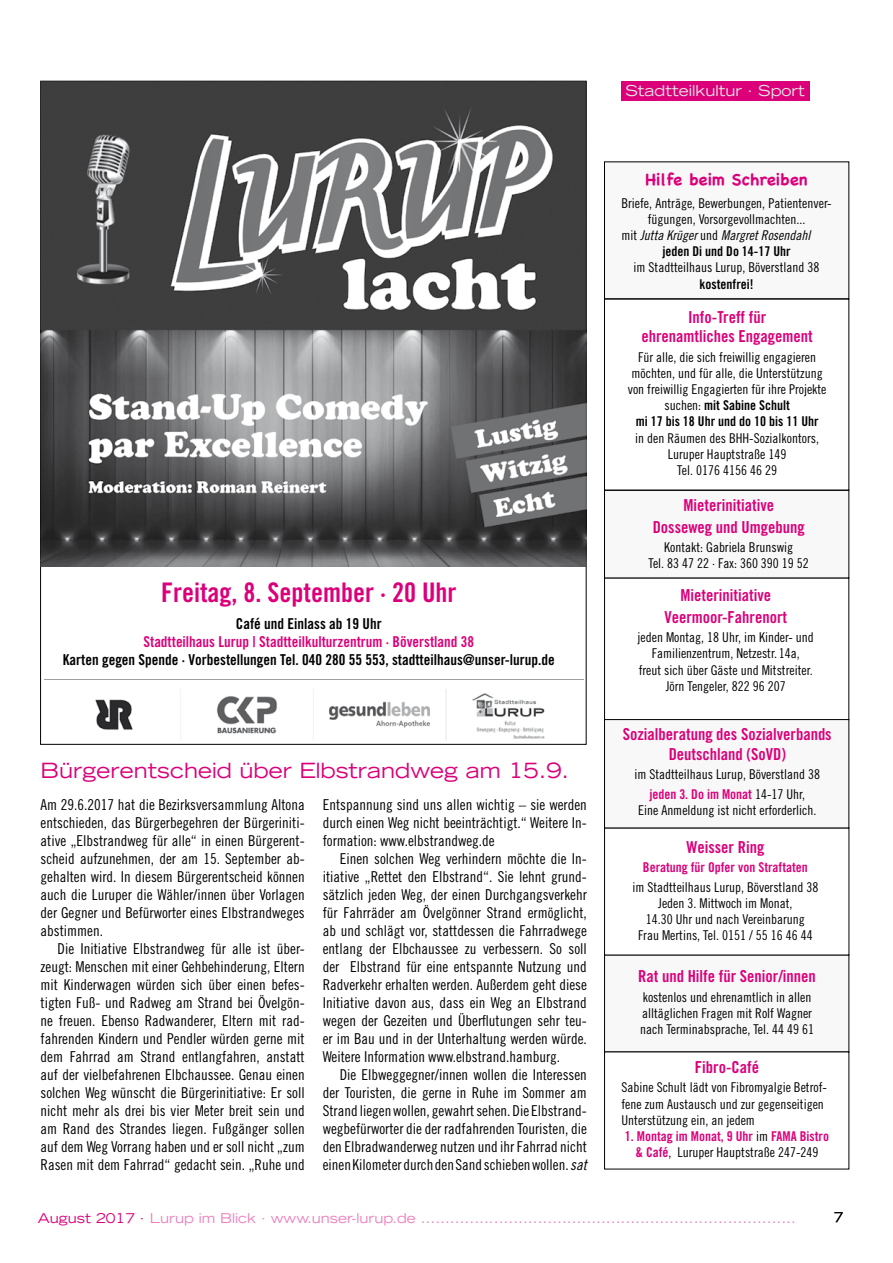
<style>
.page{position:relative;width:893px;height:1263px;background:#fff}
.page>*{position:absolute;margin:0;border:0;box-sizing:border-box;transform-origin:0 0}
.t1{font:27px "Trade Gothic Bold Cond Twenty";color:#db007a}
.t2{font:expanded 21px "Trade Gothic LH";color:#db007a}
.t3{font:16.5px/19.8px "Trade Gothic Bold Cond Twenty";color:#db007a;text-align:center}
.t4{font:700 16.5px "Chalkboard";color:#db007a}
.t5{font:15px/18px "Trade Gothic Cond Eighteen";color:#000;text-align:justify}
.t6{font:15px "Trade Gothic Bold Cond Twenty";color:#000}
.t7{font:15px "Trade Gothic Bold Cond Twenty";color:#db007a}
.t8{font:expanded 15px "Trade Gothic LH";color:#e3e4e4}
.t9{font:13.5px/16.2px "Trade Gothic Cond Eighteen";color:#000;text-align:center}
.t10{font:expanded 13.5px "Trade Gothic LH";color:#ed80bd}
.t11{font:13.5px "Trade Gothic Bold Cond Twenty";color:#db007a}
.t12{font:13.5px/16.2px "Trade Gothic Bold Cond Twenty";color:#000;text-align:center}
.t13{font:13.5px "Trade Gothic Cond Eighteen Obl";color:#000}
.t14{font:expanded 13.5px "Trade Gothic LH";color:#000}
.s1{font-family:"Trade Gothic Cond Eighteen"}
.s2{font-family:"Trade Gothic Cond Eighteen Obl"}
.s3{font-family:"Trade Gothic Cond Eighteen";color:#000}
.s4{font-family:"Trade Gothic Bold Cond Twenty";color:#db007a}
.s5{color:#db007a}
</style>
<div class="page">
<div style="left:604px;top:955px;width:245px;height:97px;background:#f8f8f8"></div>
<div style="left:604px;top:162px;width:245px;height:137px;background:#f8f8f8"></div>
<div style="left:604px;top:161px;width:245px;height:138px;border:1px solid #000"></div>
<div style="left:604px;top:719px;width:245px;height:109px;background:#f8f8f8"></div>
<div style="left:604px;top:719px;width:245px;height:109px;border:1px solid #000"></div>
<div style="left:604px;top:1051px;width:245px;height:118px;border:1px solid #000"></div>
<div style="left:604px;top:490px;width:245px;height:88px;background:#f8f8f8"></div>
<div style="left:604px;top:299px;width:245px;height:192px;border:1px solid #000"></div>
<img style="left:41px;top:81px;width:546px;height:486px">
<img style="left:45px;top:679px;width:538px;height:61px">
<div style="left:621px;top:81px;width:188px;height:19px;background:#db007a"></div>
<p class="t8" style="left:625px;top:81px;width:181px">Stadtteilkultur · Sport</p>
<p class="t4" style="left:646px;top:170px;width:163px">Hilfe beim Schreiben</p>
<p class="t9" style="left:621px;top:194px;width:212px">Briefe, Anträge, Bewerbungen, Patientenver&shy;fügungen, Vorsorgevollmachten...</p>
<p class="t13" style="left:621px;top:227px;width:190px"><span class="s1">mit</span> Jutta Krüger <span class="s1">und</span> Margret Rosendahl</p>
<p class="t12" style="left:662px;top:243px;width:130px">jeden Di und Do 14-17 Uhr</p>
<p class="t9" style="left:634px;top:259px;width:187px">im Stadtteilhaus Lurup, Böverstland 38</p>
<p class="t12" style="left:700px;top:275px;width:55px">kostenfrei!</p>
<p class="t3" style="left:641px;top:307px;width:173px">Info-Treff für ehrenamtliches Engagement</p>
<p class="t9" style="left:628px;top:349px;width:200px">Für alle, die sich freiwillig engagieren möchten, und für alle, die Unterstützung von freiwillig Engagierten für ihre Projekte</p>
<p class="t12" style="left:636px;top:397px;width:184px"><span class="s1">suchen:</span> mit Sabine Schult<br>mi 17 bis 18 Uhr und do 10 bis 11 Uhr</p>
<p class="t9" style="left:635px;top:430px;width:185px">in den Räumen des BHH-Sozialkontors,<br>Luruper Hauptstraße 149<br>Tel. 0176 4156 46 29</p>
<h1 class="t1" style="left:161px;top:576px;width:297px">Freitag, 8. September · 20 Uhr</h1>
<p class="t6" style="left:236px;top:614px;width:147px">Café und Einlass ab 19 Uhr</p>
<p class="t7" style="left:143px;top:632px;width:332px">Stadtteilhaus Lurup | Stadtteilkulturzentrum · Böverstland 38</p>
<p class="t6" style="left:63px;top:650px;width:493px">Karten gegen Spende · Vorbestellungen Tel. 040 280 55 553, stadtteilhaus@unser-lurup.de</p>
<h2 class="t2" style="left:41px;top:757px;width:525px">Bürgerentscheid über Elbstrandweg am 15. 9.</h2>
<p class="t5" style="left:41px;top:795px;width:266px">Am 29.6.2017 hat die Bezirksversammlung Altona entschieden, das Bürgerbegehren der Bürgeriniti&shy;ative „Elbstrandweg für alle“ in einen Bürgerent&shy;scheid aufzunehmen, der am 15. September ab&shy;gehalten wird. In diesem Bürgerentscheid können auch die Luruper die Wähler/innen über Vorlagen der Gegner und Befürworter eines Elbstrandweges abstimmen.</p>
<p class="t5" style="left:41px;top:939px;width:266px;text-indent:17px">Die Initiative Elbstrandweg für alle ist über&shy;zeugt: Menschen mit einer Gehbehinderung, Eltern mit Kinderwagen würden sich über einen befes&shy;tigten Fuß- und Radweg am Strand bei Övelgön&shy;ne freuen. Ebenso Radwanderer, Eltern mit rad&shy;fahrenden Kindern und Pendler würden gerne mit dem Fahrrad am Strand entlangfahren, anstatt auf der vielbefahrenen Elbchaussee. Genau einen solchen Weg wünscht die Bürgerinitiative: Er soll nicht mehr als drei bis vier Meter breit sein und am Rand des Strandes liegen. Fußgänger sollen auf dem Weg Vorrang haben und er soll nicht „zum Rasen mit dem Fahrrad“ gedacht sein. „Ruhe und</p>
<p class="t5" style="left:323px;top:795px;width:266px">Entspannung sind uns allen wichtig – sie werden durch einen Weg nicht beeinträchtigt.“ Weitere In&shy;formation: www.elbstrandweg.de</p>
<p class="t5" style="left:323px;top:849px;width:266px;text-indent:17px">Einen solchen Weg verhindern möchte die In&shy;itiative „Rettet den Elbstrand“. Sie lehnt grund&shy;sätzlich jeden Weg, der einen Durchgangsverkehr für Fahrräder am Övelgönner Strand ermöglicht, ab und schlägt vor, stattdessen die Fahrradwege entlang der Elbchaussee zu verbessern. So soll der Elbstrand für eine entspannte Nutzung und Radverkehr erhalten werden. Außerdem geht diese Initiative davon aus, dass ein Weg an Elbstrand wegen der Gezeiten und Überflutungen sehr teu&shy;er im Bau und in der Unterhaltung werden würde.<br>Weitere Information www.elbstrand.hamburg.</p>
<p class="t5" style="left:323px;top:1065px;width:266px;text-indent:17px">Die Elbweggegner/innen wollen die Interessen der Touristen, die gerne in Ruhe im Sommer am Strand liegen wollen, gewahrt sehen. Die Elbstrand&shy;wegbefürworter die der radfahrenden Touristen, die den Elbradwanderweg nutzen und ihr Fahrrad nicht einen Kilometer durch den Sand schieben wollen. <span class="s2">sat</span></p>
<p class="t3" style="left:653px;top:495px;width:154px;line-height:21.6px">Mieterinitiative<br>Dosseweg und Umgebung</p>
<p class="t9" style="left:649px;top:539px;width:162px">Kontakt: Gabriela Brunswig<br>Tel. 83 47 22 · Fax: 360 390 19 52</p>
<p class="t3" style="left:664px;top:585px;width:124px;line-height:21.6px">Mieterinitiative<br>Veermoor-Fahrenort</p>
<p class="t9" style="left:637px;top:629px;width:178px">jeden Montag, 18 Uhr, im Kinder- und Familienzentrum, Netzestr. 14a,<br>freut sich über Gäste und Mitstreiter.<br>Jörn Tengeler, 822 96 207</p>
<p class="t3" style="left:623px;top:724px;width:210px">Sozialberatung des Sozialverbands<br>Deutschland (SoVD)</p>
<p class="t9" style="left:634px;top:766px;width:187px">im Stadtteilhaus Lurup, Böverstland 38</p>
<p class="t11" style="left:649px;top:786px;width:157px">jeden 3. Do im Monat <span class="s3">14-17 Uhr,</span></p>
<p class="t9" style="left:638px;top:802px;width:180px">Eine Anmeldung ist nicht erforderlich.</p>
<p class="t3" style="left:686px;top:837px;width:79px">Weisser Ring</p>
<p class="t11" style="left:643px;top:859px;width:166px">Beratung für Opfer von Straftaten</p>
<p class="t9" style="left:632px;top:878px;width:187px">im Stadtteilhaus Lurup, Böverstland 38<br>Jeden 3. Mittwoch im Monat,<br>14.30 Uhr und nach Vereinbarung<br>Frau Mertins, Tel. 0151 / 55 16 46 44</p>
<p class="t3" style="left:638px;top:966px;width:179px">Rat und Hilfe für Senior/innen</p>
<p class="t9" style="left:640px;top:988px;width:175px;text-align:left">kostenlos und ehrenamtlich in allen alltäglichen Fragen mit Rolf Wagner nach Terminabsprache, Tel. 44 49 61</p>
<p class="t3" style="left:695px;top:1057px;width:66px">Fibro-Café</p>
<p class="t9" style="left:621px;top:1079px;width:207px;text-align:left">Sabine Schult lädt von Fibromyalgie Betrof&shy;fene zum Austausch und zur gegenseitigen<br>Unterstützung ein, an jedem</p>
<p class="t11" style="left:625px;top:1128px;width:206px">1. Montag im Monat, 9 Uhr <span class="s3">im</span> FAMA Bistro</p>
<p class="t9" style="left:636px;top:1144px;width:184px"><span class="s4">&amp; Café</span>, Luruper Hauptstraße 247-249</p>
<p class="t10" style="left:38px;top:1209px;width:389px"><span class="s5">August 2017 ·</span> Lurup im Blick · www. unser-lurup. de .............................................................................</p>
<p class="t14" style="left:834px;top:1209px;width:11px">7</p>
</div>
